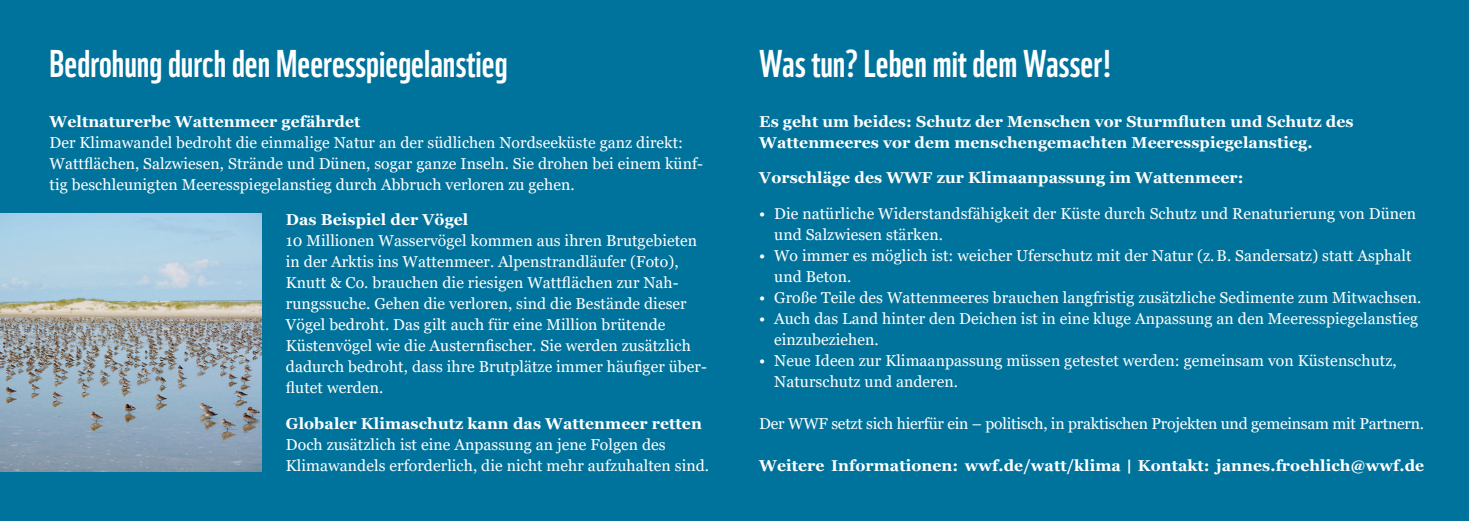
<style>
.page{position:relative;width:1469px;height:521px;background:#fff}
.page>*{position:absolute;margin:0;border:0;box-sizing:border-box;transform-origin:0 0}
.t1{font:37.62px "WWF";color:#fff}
.t2{font:15.75px/21px "Georgia";letter-spacing:.005em;color:#fff}
.t3{font:700 15.75px/21px "Georgia";letter-spacing:.005em;color:#fff}
.t4{font:15.75px "Georgia";letter-spacing:-.015em;color:#fff}
.s1{font-family:"WWF";font-weight:400}
</style>
<div class="page">
<div style="left:0;top:0;width:1468px;height:521px;background:#00739c"></div>
<img style="left:0;top:214px;width:261px;height:257px">
<h1 class="t1" style="left:50px;top:34px;width:459px">Bedrohung durch den Meeresspiegelanstieg</h1>
<p class="t3" style="left:50px;top:110px;width:312px">Weltnaturerbe Wattenmeer gefährdet</p>
<p class="t2" style="left:50px;top:131px;width:655px">Der Klimawandel bedroht die einmalige Natur an der südlichen Nordseeküste ganz direkt:<br>Wattflächen, Salzwiesen, Strände und Dünen, sogar ganze Inseln. Sie drohen bei einem künf&shy;tig beschleunigten Meeresspiegelanstieg durch Abbruch verloren zu gehen.</p>
<p class="t3" style="left:286px;top:209px;width:184px">Das Beispiel der Vögel</p>
<p class="t2" style="left:286px;top:230px;width:422px">10 Millionen Wasservögel kommen aus ihren Brutgebieten in der Arktis ins Wattenmeer. Alpenstrandläufer (Foto), Knutt &amp; Co. brauchen die riesigen Wattflächen zur Nah&shy;rungssuche. Gehen die verloren, sind die Bestände dieser Vögel bedroht. Das gilt auch für eine Million brütende Küstenvögel wie die Austernfischer. Sie werden zusätzlich dadurch bedroht, dass ihre Brutplätze immer häufiger über&shy;flutet werden.</p>
<p class="t3" style="left:286px;top:413px;width:417px">Globaler Klimaschutz kann das Wattenmeer retten</p>
<p class="t2" style="left:286px;top:434px;width:425px">Doch zusätzlich ist eine Anpassung an jene Folgen des<br>Klimawandels erforderlich, die nicht mehr aufzuhalten sind.</p>
<h1 class="t1" style="left:759px;top:34px;width:355px">Was tun? Leben mit dem Wasser!</h1>
<p class="t3" style="left:759px;top:110px;width:595px">Es geht um beides: Schutz der Menschen vor Sturmfluten und Schutz des<br>Wattenmeeres vor dem menschengemachten Meeresspiegelanstieg.</p>
<p class="t3" style="left:759px;top:167px;width:486px">Vorschläge des WWF zur Klimaanpassung im Wattenmeer:</p>
<p class="t2" style="left:774px;top:203px;width:643px;text-indent:-15px">• Die natürliche Widerstandsfähigkeit der Küste durch Schutz und Renaturierung von Dünen und Salzwiesen stärken.</p>
<p class="t2" style="left:774px;top:245px;width:638px;text-indent:-15px">• Wo immer es möglich ist: weicher Uferschutz mit der Natur (z.B. Sandersatz) statt Asphalt und Beton.</p>
<p class="t2" style="left:759px;top:287px;width:663px">• Große Teile des Wattenmeeres brauchen langfristig zusätzliche Sedimente zum Mitwachsen.</p>
<p class="t2" style="left:774px;top:308px;width:645px;text-indent:-15px">• Auch das Land hinter den Deichen ist in eine kluge Anpassung an den Meeresspiegelanstieg einzubeziehen.</p>
<p class="t2" style="left:774px;top:350px;width:624px;text-indent:-15px">• Neue Ideen zur Klimaanpassung müssen getestet werden: gemeinsam von Küstenschutz,<br>Naturschutz und anderen.</p>
<p class="t4" style="left:759px;top:415px;width:666px">Der WWF setzt sich hierfür ein – politisch, in praktischen Projekten und gemeinsam mit Partnern.</p>
<p class="t3" style="left:759px;top:455px;width:666px">Weitere Informationen: wwf.de/watt/klima <span class="s1">|</span> Kontakt: jannes.froehlich@wwf.de</p>
</div>
